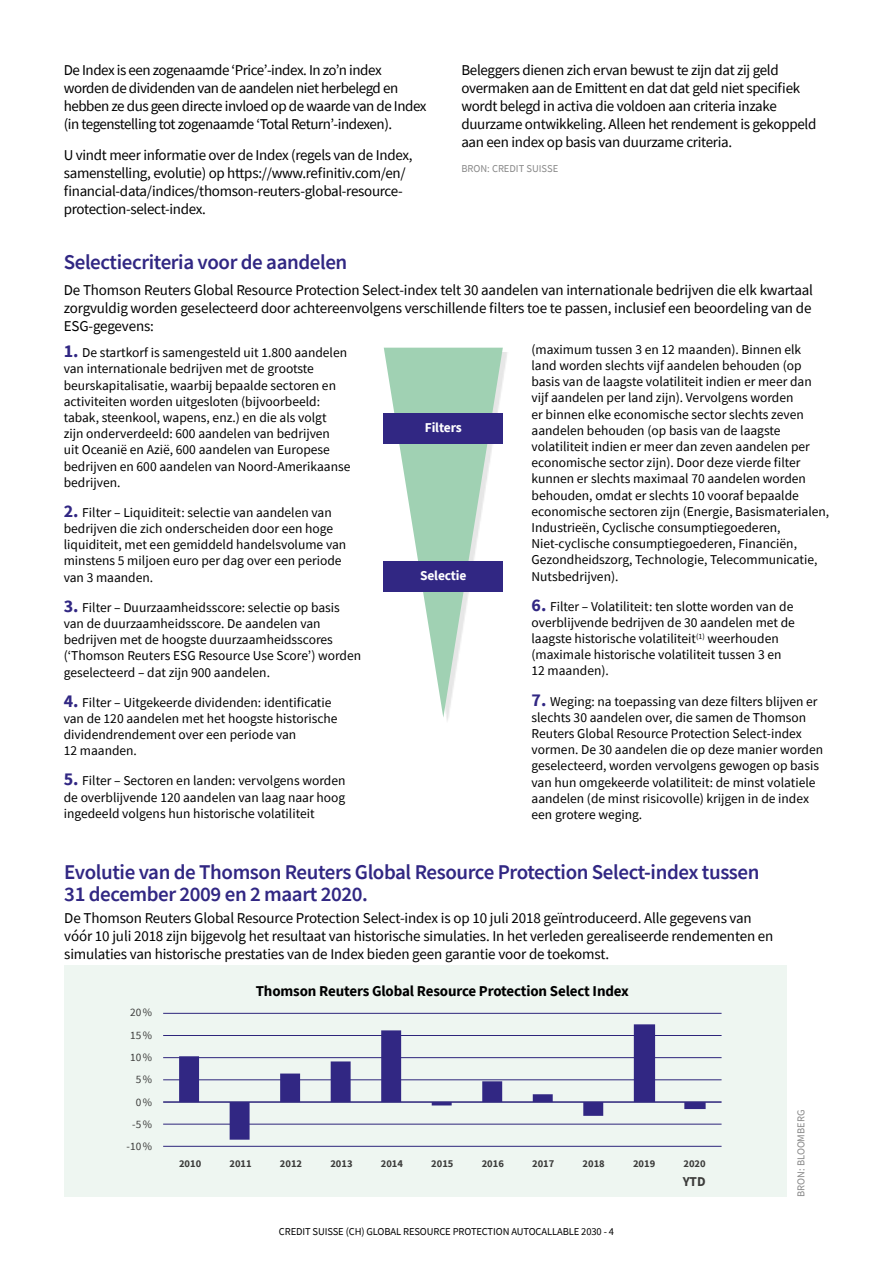
<style>
.page{position:relative;width:893px;height:1263px;background:#fff}
.page>*{position:absolute;margin:0;border:0;box-sizing:border-box;transform-origin:0 0}
.t1{font:600 21px/22.5px "Source Sans Pro";letter-spacing:-.02em;color:#312783}
.t2{font:15px/18px "Source Sans Pro";letter-spacing:-.02em;color:#000}
.t3{font:700 15px "Source Sans Pro";letter-spacing:-.01em;color:#000}
.t4{font:13.5px/16.2px "Source Sans Pro";color:#000}
.t5{font:700 13.5px "Source Sans Pro";letter-spacing:-.01em;color:#fff}
.t6{font:700 13.5px "Source Sans Pro";color:#3c3c3b}
.t7{font:11.25px/22.4px "Source Sans Pro";color:#3c3c3b;text-align:right}
.t8{font:10.5px "Source Sans Pro";letter-spacing:-.01em;color:#000}
.t9{font:700 10.5px "Source Sans Pro";color:#3c3c3b}
.t10{font:10.5px "Source Sans Pro";color:#878787}
.s1{font-weight:700;font-size:18px;color:#312783}
</style>
<div class="page">
<svg style="left:384px;top:348px;width:119px;height:370px"></svg>
<div style="left:384px;top:413px;width:119px;height:31px;background:#312783"></div>
<div style="left:384px;top:561px;width:119px;height:31px;background:#312783"></div>
<div style="left:64px;top:965px;width:723px;height:232px;background:#eef6f1"></div>
<hr style="left:163px;top:1013px;width:559px;height:1px;background:#312783">
<hr style="left:163px;top:1035px;width:559px;height:1px;background:#312783">
<hr style="left:163px;top:1057px;width:559px;height:1px;background:#312783">
<hr style="left:163px;top:1079px;width:559px;height:1px;background:#312783">
<hr style="left:163px;top:1101px;width:559px;height:2px;background:#312783">
<hr style="left:163px;top:1124px;width:559px;height:1px;background:#312783">
<hr style="left:163px;top:1146px;width:559px;height:1px;background:#312783">
<svg style="left:179px;top:1024px;width:527px;height:116px"></svg>
<p class="t2" style="left:64px;top:61px;width:364px">De Index is een zogenaamde ‘Price’-index. In zo’n index worden de dividenden van de aandelen niet herbelegd en hebben ze dus geen directe invloed op de waarde van de Index (in tegenstelling tot zogenaamde ‘Total Return’-indexen).</p>
<p class="t2" style="left:64px;top:146px;width:350px">U vindt meer informatie over de Index (regels van de Index, samenstelling, evolutie) op https://www.refinitiv.com/en/ financial-data/indices/thomson-reuters-global-resource&shy;protection-select-index.</p>
<h1 class="t1" style="left:64px;top:250px;width:285px">Selectiecriteria voor de aandelen</h1>
<p class="t2" style="left:461px;top:61px;width:356px">Beleggers dienen zich ervan bewust te zijn dat zij geld overmaken aan de Emittent en dat dat geld niet specifiek wordt belegd in activa die voldoen aan criteria inzake duurzame ontwikkeling. Alleen het rendement is gekoppeld aan een index op basis van duurzame criteria.</p>
<p class="t10" style="left:461px;top:162px;width:98px">BRON: CREDIT SUISSE</p>
<p class="t2" style="left:64px;top:281px;width:751px;text-align:justify">De Thomson Reuters Global Resource Protection Select-index telt 30 aandelen van internationale bedrijven die elk kwartaal zorgvuldig worden geselecteerd door achtereenvolgens verschillende filters toe te passen, inclusief een beoordeling van de ESG-gegevens:</p>
<p class="t4" style="left:64px;top:344px;width:288px"><span class="s1">1.</span> De startkorf is samengesteld uit 1.800 aandelen van internationale bedrijven met de grootste beurskapitalisatie, waarbij bepaalde sectoren en activiteiten worden uitgesloten (bijvoorbeeld: tabak, steenkool, wapens, enz.) en die als volgt<br>zijn onderverdeeld: 600 aandelen van bedrijven<br>uit Oceanië en Azië, 600 aandelen van Europese bedrijven en 600 aandelen van Noord-Amerikaanse bedrijven.</p>
<p class="t4" style="left:64px;top:504px;width:284px"><span class="s1">2.</span> Filter – Liquiditeit: selectie van aandelen van bedrijven die zich onderscheiden door een hoge liquiditeit, met een gemiddeld handelsvolume van minstens 5 miljoen euro per dag over een periode van 3 maanden.</p>
<p class="t4" style="left:64px;top:599px;width:299px"><span class="s1">3.</span> Filter – Duurzaamheidsscore: selectie op basis van de duurzaamheidsscore. De aandelen van bedrijven met de hoogste duurzaamheidsscores (‘Thomson Reuters ESG Resource Use Score’) worden geselecteerd – dat zijn 900 aandelen.</p>
<p class="t4" style="left:64px;top:694px;width:275px"><span class="s1">4.</span> Filter – Uitgekeerde dividenden: identificatie van de 120 aandelen met het hoogste historische dividendrendement over een periode van<br>12 maanden.</p>
<p class="t4" style="left:64px;top:773px;width:283px;text-align:justify"><span class="s1">5.</span> Filter – Sectoren en landen: vervolgens worden de overblijvende 120 aandelen van laag naar hoog ingedeeld volgens hun historische volatiliteit</p>
<p class="t4" style="left:531px;top:341px;width:299px">(maximum tussen 3 en 12 maanden). Binnen elk land worden slechts vijf aandelen behouden (op basis van de laagste volatiliteit indien er meer dan vijf aandelen per land zijn). Vervolgens worden<br>er binnen elke economische sector slechts zeven aandelen behouden (op basis van de laagste volatiliteit indien er meer dan zeven aandelen per economische sector zijn). Door deze vierde filter kunnen er slechts maximaal 70 aandelen worden behouden, omdat er slechts 10 vooraf bepaalde economische sectoren zijn (Energie, Basismaterialen, Industrieën, Cyclische consumptiegoederen, Niet-cyclische consumptiegoederen, Financiën, Gezondheidszorg, Technologie, Telecommunicatie, Nutsbedrijven).</p>
<p class="t4" style="left:531px;top:598px;width:265px"><span class="s1">6.</span> Filter – Volatiliteit: ten slotte worden van de overblijvende bedrijven de 30 aandelen met de laagste historische volatiliteit<sup>(1)</sup> weerhouden (maximale historische volatiliteit tussen 3 en 12 maanden).</p>
<p class="t4" style="left:531px;top:693px;width:293px"><span class="s1">7.</span> Weging: na toepassing van deze filters blijven er slechts 30 aandelen over, die samen de Thomson Reuters Global Resource Protection Select-index vormen. De 30 aandelen die op deze manier worden geselecteerd, worden vervolgens gewogen op basis van hun omgekeerde volatiliteit: de minst volatiele aandelen (de minst risicovolle) krijgen in de index een grotere weging.</p>
<p class="t5" style="left:425px;top:418px;width:39px">Filters</p>
<p class="t5" style="left:420px;top:566px;width:48px">Selectie</p>
<h1 class="t1" style="left:64px;top:860px;width:697px">Evolutie van de Thomson Reuters Global Resource Protection Select-index tussen<br>31 december 2009 en 2 maart 2020.</h1>
<p class="t2" style="left:64px;top:909px;width:711px">De Thomson Reuters Global Resource Protection Select-index is op 10 juli 2018 geïntroduceerd. Alle gegevens van vóór 10 juli 2018 zijn bijgevolg het resultaat van historische simulaties. In het verleden gerealiseerde rendementen en simulaties van historische prestaties van de Index bieden geen garantie voor de toekomst.</p>
<p class="t7" style="left:127px;top:1001px;width:27px">20%<br>15%<br>10%<br>5%<br>0% -5% -10%</p>
<p class="t3" style="left:256px;top:980px;width:375px">Thomson Reuters Global Resource Protection Select Index</p>
<p class="t9" style="left:179px;top:1156px;width:24px">2010</p>
<p class="t9" style="left:230px;top:1156px;width:24px">2011</p>
<p class="t9" style="left:280px;top:1156px;width:24px">2012</p>
<p class="t9" style="left:330px;top:1156px;width:24px">2013</p>
<p class="t9" style="left:381px;top:1156px;width:24px">2014</p>
<p class="t9" style="left:431px;top:1156px;width:24px">2015</p>
<p class="t9" style="left:482px;top:1156px;width:24px">2016</p>
<p class="t9" style="left:532px;top:1156px;width:24px">2017</p>
<p class="t9" style="left:583px;top:1156px;width:24px">2018</p>
<p class="t9" style="left:633px;top:1156px;width:24px">2019</p>
<p class="t9" style="left:683px;top:1156px;width:24px">2020</p>
<p class="t6" style="left:683px;top:1173px;width:24px">YTD</p>
<p class="t8" style="left:279px;top:1224px;width:337px">CREDIT SUISSE (CH) GLOBAL RESOURCE PROTECTION AUTOCALLABLE 2030 - 4</p>
<p class="t10" style="left:794px;top:1197px;width:89px;rotate:-90deg">BRON: BLOOMBERG</p>
</div>
